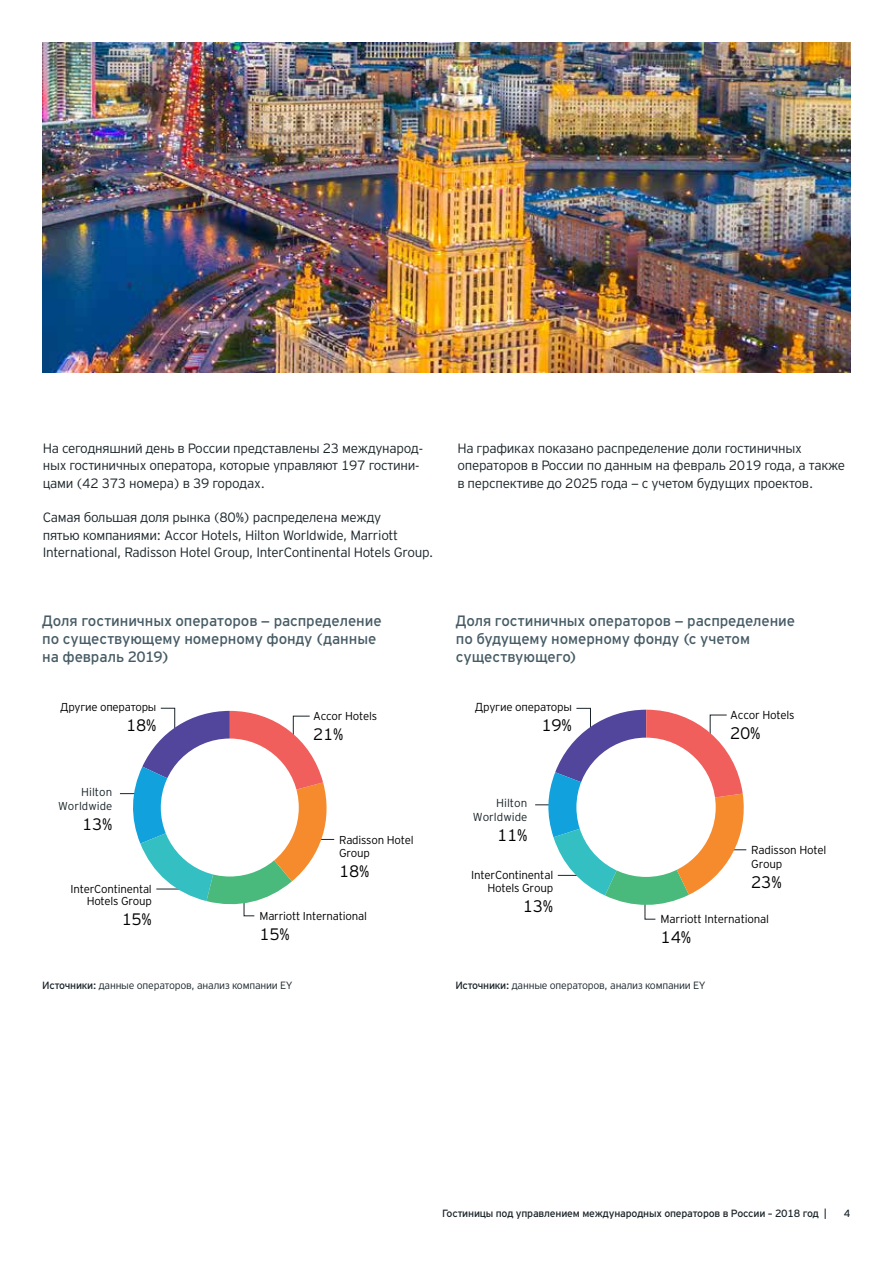
<style>
.page{position:relative;width:893px;height:1263px;background:#fff}
.page>*{position:absolute;margin:0;border:0;box-sizing:border-box;transform-origin:0 0}
.t1{font:300 16.8px "EY Interstate";letter-spacing:-.02em;color:#000}
.t2{font:300 16.65px "EY Interstate";letter-spacing:-.02em;color:#000}
.t3{font:15px/18px "EY Interstate";letter-spacing:-.005em;color:#465b65}
.t4{font:300 13.5px/17.5px "EY Interstate";letter-spacing:-.02em;color:#1a2429}
.t5{font:300 11.55px/13.8px "EY Interstate";letter-spacing:-.02em;color:#000}
.t6{font:300 11.55px/13.8px "EY Interstate";color:#1a2429;text-align:right}
.t7{font:300 10.5px "EY Interstate";letter-spacing:-.02em;color:#1a2429}
.t8{font:10.5px "EY Interstate";letter-spacing:-.02em;color:#1a2429}
.s1{font-weight:400}
</style>
<div class="page">
<svg style="left:120px;top:708px;width:214px;height:208px"></svg>
<div style="left:161px;top:738px;width:138px;height:138px;background:#fff;border-radius:50%"></div>
<svg style="left:535px;top:708px;width:212px;height:212px"></svg>
<div style="left:576px;top:738px;width:140px;height:139px;background:#fff;border-radius:50%"></div>
<img style="left:42px;top:43px;width:809px;height:329px">
<p class="t4" style="left:43px;top:438px;width:382px">На сегодняшний день в России представлены 23 международ&shy;ных гостиничных оператора, которые управляют 197 гостини&shy;цами (42 373 номера) в 39 городах.</p>
<p class="t4" style="left:43px;top:508px;width:392px">Самая большая доля рынка (80%) распределена между<br>пятью компаниями: Accor Hotels, Hilton Worldwide, Marriott<br>International, Radisson Hotel Group, InterContinental Hotels Group.</p>
<p class="t4" style="left:457px;top:438px;width:389px">На графиках показано распределение доли гостиничных операторов в России по данным на февраль 2019 года, а также в перспективе до 2025 года — с учетом будущих проектов.</p>
<p class="t3" style="left:42px;top:611px;width:341px">Доля гостиничных операторов — распределение по существующему номерному фонду (данные на февраль 2019)</p>
<p class="t3" style="left:456px;top:611px;width:341px">Доля гостиничных операторов — распределение по будущему номерному фонду (с учетом существующего)</p>
<p class="t5" style="left:61px;top:699px;width:97px">Другие операторы</p>
<p class="t2" style="left:126px;top:713px;width:32px">18%</p>
<p class="t6" style="left:58px;top:784px;width:56px">Hilton<br>Worldwide</p>
<p class="t2" style="left:82px;top:812px;width:32px">13%</p>
<p class="t5" style="left:71px;top:881px;width:83px;line-height:12.8px;text-align:right">InterContinental<br>Hotels Group</p>
<p class="t2" style="left:122px;top:907px;width:32px">15%</p>
<p class="t5" style="left:313px;top:708px;width:65px">Accor Hotels</p>
<p class="t2" style="left:313px;top:722px;width:32px">21%</p>
<p class="t5" style="left:339px;top:832px;width:76px">Radisson Hotel<br>Group</p>
<p class="t2" style="left:339px;top:859px;width:32px">18%</p>
<p class="t5" style="left:259px;top:908px;width:109px">Marriott International</p>
<p class="t2" style="left:259px;top:922px;width:32px">15%</p>
<p class="t5" style="left:475px;top:699px;width:98px">Другие операторы</p>
<p class="t1" style="left:541px;top:713px;width:32px">19%</p>
<p class="t6" style="left:473px;top:796px;width:56px">Hilton<br>Worldwide</p>
<p class="t1" style="left:497px;top:823px;width:32px">11%</p>
<p class="t5" style="left:471px;top:868px;width:84px;line-height:12.9px;text-align:right">InterContinental<br>Hotels Group</p>
<p class="t1" style="left:523px;top:894px;width:32px">13%</p>
<p class="t5" style="left:730px;top:707px;width:66px">Accor Hotels</p>
<p class="t1" style="left:730px;top:721px;width:32px">20%</p>
<p class="t5" style="left:751px;top:842px;width:77px">Radisson Hotel<br>Group</p>
<p class="t1" style="left:751px;top:870px;width:32px">23%</p>
<p class="t5" style="left:661px;top:911px;width:110px">Marriott International</p>
<p class="t1" style="left:661px;top:925px;width:32px">14%</p>
<p class="t7" style="left:42px;top:977px;width:252px"><span class="s1">Источники:</span> данные операторов, анализ компании EY</p>
<p class="t7" style="left:455px;top:977px;width:252px"><span class="s1">Источники:</span> данные операторов, анализ компании EY</p>
<p class="t8" style="left:442px;top:1206px;width:387px">Гостиницы под управлением международных операторов в России – 2018 год |</p>
<p class="t8" style="left:844px;top:1206px;width:8px">4</p>
</div>
